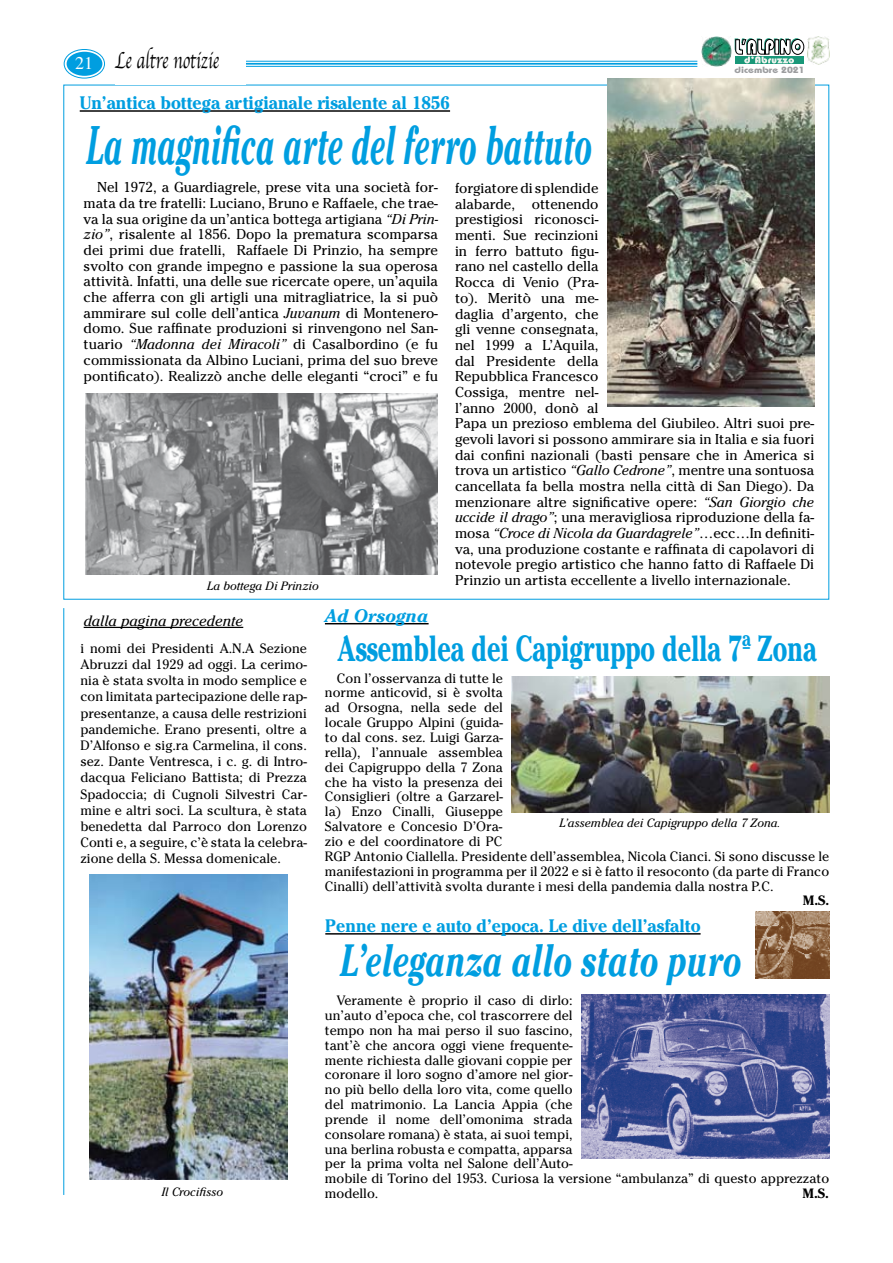
<style>
.page{position:relative;width:893px;height:1263px;background:#fff}
.page>*{position:absolute;margin:0;border:0;box-sizing:border-box;transform-origin:0 0}
.t1{font:italic 700 54px "Cheltenham";color:#009ee0;scale:.55 1}
.t2{font:italic 700 45px "Cheltenham";color:#009ee0;scale:.7 1}
.t3{font:700 36px "Cheltenham";color:#009ee0;scale:.7 1}
.t4{font:24px "Apple Chancery";color:#000;scale:.7 1}
.t5{font:700 18px "Cheltenham";color:#009ee0;scale:.95 1}
.t6{font:italic 700 18px "Cheltenham";color:#009ee0}
.t7{font:18px "Times";color:#fff}
.t8{font:italic 15px "Cheltenham";color:#000}
.t9{font:14.25px/15.6px "Cheltenham";color:#000;text-align:justify}
.t10{font:13.5px/14.9px "Cheltenham";color:#000}
.t11{font:700 13.5px "Cheltenham";color:#000}
.t12{font:italic 12px "Cheltenham";color:#000}
.t13{font:700 9px "Bauhaus";color:#9c9d9f;scale:1.18 1}
.s1{font-style:italic}
</style>
<div class="page">
<div style="left:67px;top:52px;width:35px;height:24px;background:#009ee0;border-radius:50%"></div>
<div style="left:64px;top:49px;width:41px;height:29px;border:1px solid #009ee0;border-radius:50%"></div>
<hr style="left:233px;top:61px;width:464px;height:1px;background:#009ee0">
<hr style="left:233px;top:63px;width:464px;height:2px;background:#009ee0">
<hr style="left:233px;top:66px;width:464px;height:1px;background:#009ee0">
<img style="left:85px;top:393px;width:352px;height:181px">
<hr style="left:80px;top:110px;width:370px;height:2px;background:#000">
<img style="left:607px;top:78px;width:208px;height:328px">
<div style="left:115px;top:49px;width:130px;height:36px;background:#fff"></div>
<img style="left:581px;top:995px;width:248px;height:164px">
<hr style="left:325px;top:933px;width:376px;height:1px;background:#000">
<img style="left:755px;top:911px;width:74px;height:67px">
<img style="left:89px;top:875px;width:198px;height:304px">
<img style="left:511px;top:676px;width:318px;height:137px">
<hr style="left:63px;top:608px;width:1px;height:587px;background:#009ee0">
<hr style="left:325px;top:623px;width:104px;height:1px;background:#000">
<hr style="left:84px;top:627px;width:159px;height:1px;background:#000">
<svg style="left:735px;top:63px;width:68px;height:1px"></svg>
<svg style="left:735px;top:38px;width:69px;height:25px"></svg>
<img style="left:702px;top:36px;width:30px;height:30px">
<img style="left:808px;top:37px;width:21px;height:28px">
<h3 class="t7" style="left:75px;top:52px;width:19px">21</h3>
<h3 class="t4" style="left:115px;top:41px;width:150px">Le altre notizie</h3>
<h3 class="t5" style="left:80px;top:92px;width:391px">Un’antica bottega artigianale risalente al 1856</h3>
<h1 class="t1" style="left:87px;top:112px;width:920px">La magnifica arte del ferro battuto</h1>
<p class="t13" style="left:735px;top:65px;width:61px">dicembre 2021</p>
<p class="t9" style="left:84px;top:179px;width:356px;text-indent:14px">Nel 1972, a Guardiagrele, prese vita una società for&shy;mata da tre fratelli: Luciano, Bruno e Raffaele, che trae&shy;va la sua origine da un’antica bottega artigiana <span class="s1">“Di Prin&shy;zio”</span>, risalente al 1856. Dopo la prematura scomparsa dei primi due fratelli, Raffaele Di Prinzio, ha sempre svolto con grande impegno e passione la sua operosa attività. Infatti, una delle sue ricercate opere, un’aquila che afferra con gli artigli una mitragliatrice, la si può ammirare sul colle dell’antica <span class="s1">Juvanum</span> di Montenero&shy;domo. Sue raffinate produzioni si rinvengono nel San&shy;tuario <span class="s1">“Madonna dei Miracoli”</span> di Casalbordino (e fu commissionata da Albino Luciani, prima del suo breve pontificato). Realizzò anche delle eleganti “croci” e fu</p>
<p class="t12" style="left:207px;top:578px;width:113px">La bottega Di Prinzio</p>
<p class="t9" style="left:455px;top:180px;width:361px;text-align:left">forgiatore di splendide<br>alabarde, ottenendo<br>prestigiosi riconosci-<br>menti. Sue recinzioni<br>in ferro battuto figu-<br>rano nel castello della<br>Rocca di Venio (Pra-<br>to). Meritò una me-<br>daglia d’argento, che<br>gli venne consegnata,<br>nel 1999 a L’Aquila,<br>dal Presidente della<br>Repubblica Francesco<br>Cossiga, mentre nel-<br>l’anno 2000, donò al<br>Papa un prezioso emblema del Giubileo. Altri suoi pre&shy;gevoli lavori si possono ammirare sia in Italia e sia fuori dai confini nazionali (basti pensare che in America si trova un artistico <span class="s1">“Gallo Cedrone”</span>, mentre una sontuosa cancellata fa bella mostra nella città di San Diego). Da menzionare altre significative opere: <span class="s1">“San Giorgio che uccide il drago”</span>; una meravigliosa riproduzione della fa&shy;mosa <span class="s1">“Croce di Nicola da Guardagrele”</span>…ecc…In definiti&shy;va, una produzione costante e raffinata di capolavori di notevole pregio artistico che hanno fatto di Raffaele Di Prinzio un artista eccellente a livello internazionale.</p>
<p class="t8" style="left:84px;top:611px;width:161px">dalla pagina precedente</p>
<p class="t10" style="left:80px;top:640px;width:228px;line-height:16.2px;text-align:justify">i nomi dei Presidenti A.N.A Sezione Abruzzi dal 1929 ad oggi. La cerimo&shy;nia è stata svolta in modo semplice e con limitata partecipazione delle rap&shy;presentanze, a causa delle restrizioni pandemiche. Erano presenti, oltre a D’Alfonso e sig.ra Carmelina, il cons. sez. Dante Ventresca, i c. g. di Intro&shy;dacqua Feliciano Battista; di Prezza Spadoccia; di Cugnoli Silvestri Car&shy;mine e altri soci. La scultura, è stata benedetta dal Parroco don Lorenzo Conti e, a seguire, c’è stata la celebra&shy;zione della S. Messa domenicale.</p>
<p class="t12" style="left:162px;top:1184px;width:63px">Il Crocifisso</p>
<h3 class="t6" style="left:325px;top:605px;width:105px">Ad Orsogna</h3>
<h3 class="t3" style="left:338px;top:626px;width:686px">Assemblea dei Capigruppo della 7ª Zona</h3>
<p class="t10" style="left:325px;top:670px;width:506px;text-indent:12px">Con l’osservanza di tutte le<br>norme anticovid, si è svolta<br>ad Orsogna, nella sede del<br>locale Gruppo Alpini (guida-<br>to dal cons. sez. Luigi Garza-<br>rella), l’annuale assemblea<br>dei Capigruppo della 7 Zona<br>che ha visto la presenza dei<br>Consiglieri (oltre a Garzarel-<br>la) Enzo Cinalli, Giuseppe<br>Salvatore e Concesio D’Ora-<br>zio e del coordinatore di PC<br>RGP Antonio Ciallella. Presidente dell’assemblea, Nicola Cianci. Si sono discusse le manifestazioni in programma per il 2022 e si è fatto il resoconto (da parte di Franco Cinalli) dell’attività svolta durante i mesi della pandemia dalla nostra P.C.</p>
<p class="t11" style="left:803px;top:892px;width:28px">M.S.</p>
<p class="t12" style="left:559px;top:816px;width:223px">L’assemblea dei Capigruppo della 7 Zona.</p>
<h3 class="t5" style="left:325px;top:914px;width:397px">Penne nere e auto d’epoca. Le dive dell’asfalto</h3>
<h2 class="t2" style="left:340px;top:933px;width:575px">L’eleganza allo stato puro</h2>
<p class="t10" style="left:325px;top:993px;width:506px;text-indent:12px">Veramente è proprio il caso di dirlo:<br>un’auto d’epoca che, col trascorrere del<br>tempo non ha mai perso il suo fascino,<br>tant’è che ancora oggi viene frequente-<br>mente richiesta dalle giovani coppie per<br>coronare il loro sogno d’amore nel gior-<br>no più bello della loro vita, come quello<br>del matrimonio. La Lancia Appia (che<br>prende il nome dell’omonima strada<br>consolare romana) è stata, ai suoi tempi,<br>una berlina robusta e compatta, apparsa<br>per la prima volta nel Salone dell’Auto-<br>mobile di Torino del 1953. Curiosa la versione “ambulanza” di questo apprezzato modello.</p>
<p class="t11" style="left:803px;top:1185px;width:28px">M.S.</p>
</div>
